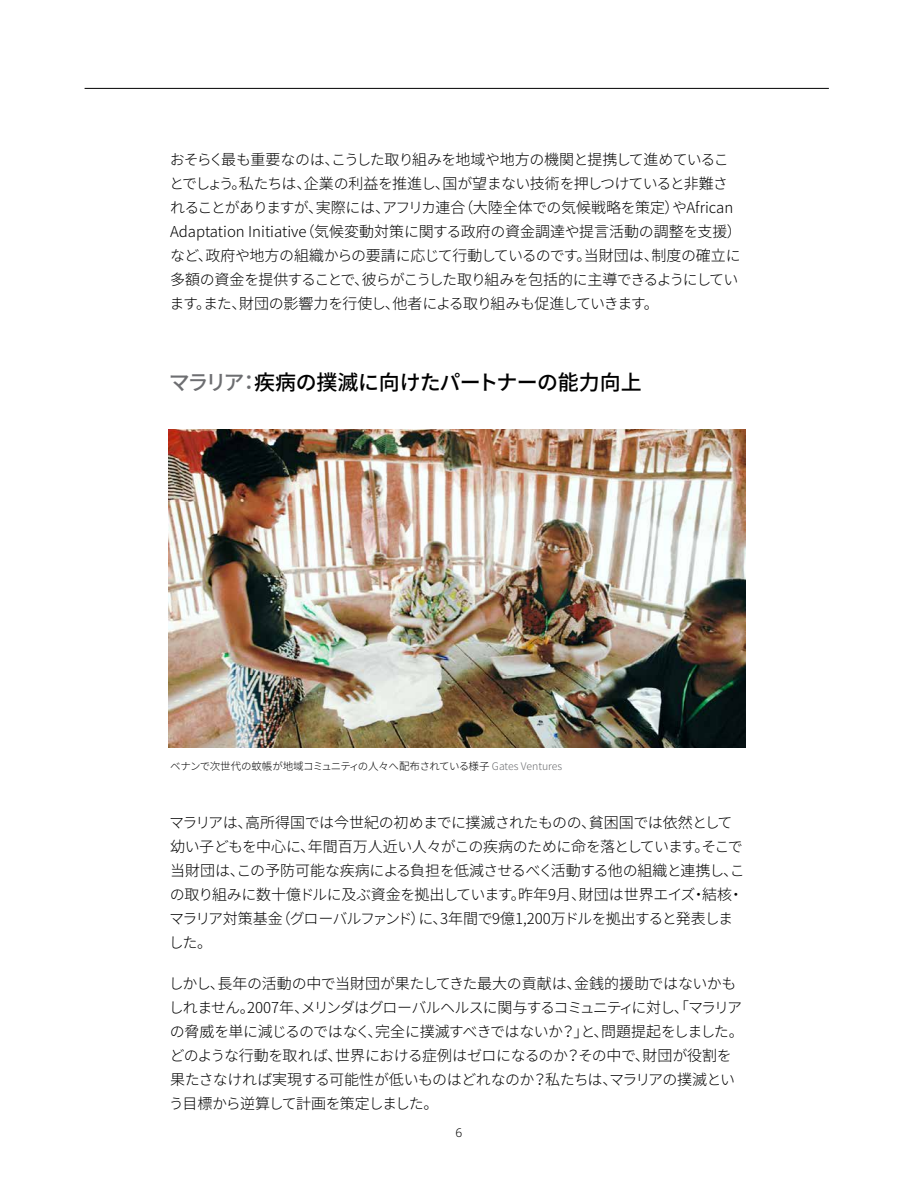
<style>
.page{position:relative;width:918px;height:1188px;background:#fff}
.page>*{position:absolute;margin:0;border:0;box-sizing:border-box;transform-origin:0 0}
.t1{font:500 21px "Noto Sans CJ Kjp";letter-spacing:-.025em;color:#000}
.t2{font:300 15px/24px "Noto Sans CJ Kjp";letter-spacing:-.03em;color:#000}
.t3{font:300 12px "Noto Sans";color:#000}
.t4{font:300 10.5px "Noto Sans CJ Kjp";letter-spacing:-.015em;color:#000}
.s1{color:#6d6e71}
</style>
<div class="page">
<hr style="left:85px;top:88px;width:744px;height:1px;background:#000">
<img style="left:168px;top:429px;width:578px;height:319px">
<p class="t2" style="left:170px;top:148px;width:574px">おそらく最も重要なのは、こうした取り組みを地域や地方の機関と提携して進めていることでしょう。私たちは、企業の利益を推進し、国が望まない技術を押しつけていると非難されることがありますが、実際には、アフリカ連合（大陸全体での気候戦略を策定）やAfrican Adaptation Initiative（気候変動対策に関する政府の資金調達や提言活動の調整を支援）など、政府や地方の組織からの要請に応じて行動しているのです。当財団は、制度の確立に多額の資金を提供することで、彼らがこうした取り組みを包括的に主導できるようにしています。また、財団の影響力を行使し、他者による取り組みも促進していきます。</p>
<h1 class="t1" style="left:169px;top:370px;width:475px"><span class="s1">マラリア：</span>疾病の撲滅に向けたパートナーの能力向上</h1>
<p class="t4" style="left:170px;top:760px;width:394px">ベナンで次世代の蚊帳が地域コミュニティの人々へ配布されている様子 <span class="s1">Gates Ventures</span></p>
<p class="t2" style="left:169px;top:811px;width:577px">マラリアは、高所得国では今世紀の初めまでに撲滅されたものの、貧困国では依然として幼い子どもを中心に、年間百万人近い人々がこの疾病のために命を落としています。そこで当財団は、この予防可能な疾病による負担を低減させるべく活動する他の組織と連携し、この取り組みに数十億ドルに及ぶ資金を拠出しています。昨年9月、財団は世界エイズ・結核・マラリア対策基金（グローバルファンド）に、3年間で9億1,200万ドルを拠出すると発表しました。</p>
<p class="t2" style="left:169px;top:972px;width:576px">しかし、長年の活動の中で当財団が果たしてきた最大の貢献は、金銭的援助ではないかもしれません。2007年、メリンダはグローバルヘルスに関与するコミュニティに対し、「マラリアの脅威を単に減じるのではなく、完全に撲滅すべきではないか？」と、問題提起をしました。どのような行動を取れば、世界における症例はゼロになるのか？その中で、財団が役割を果たさなければ実現する可能性が低いものはどれなのか？私たちは、マラリアの撲滅という目標から逆算して計画を策定しました。</p>
<p class="t3" style="left:456px;top:1124px;width:8px">6</p>
</div>
